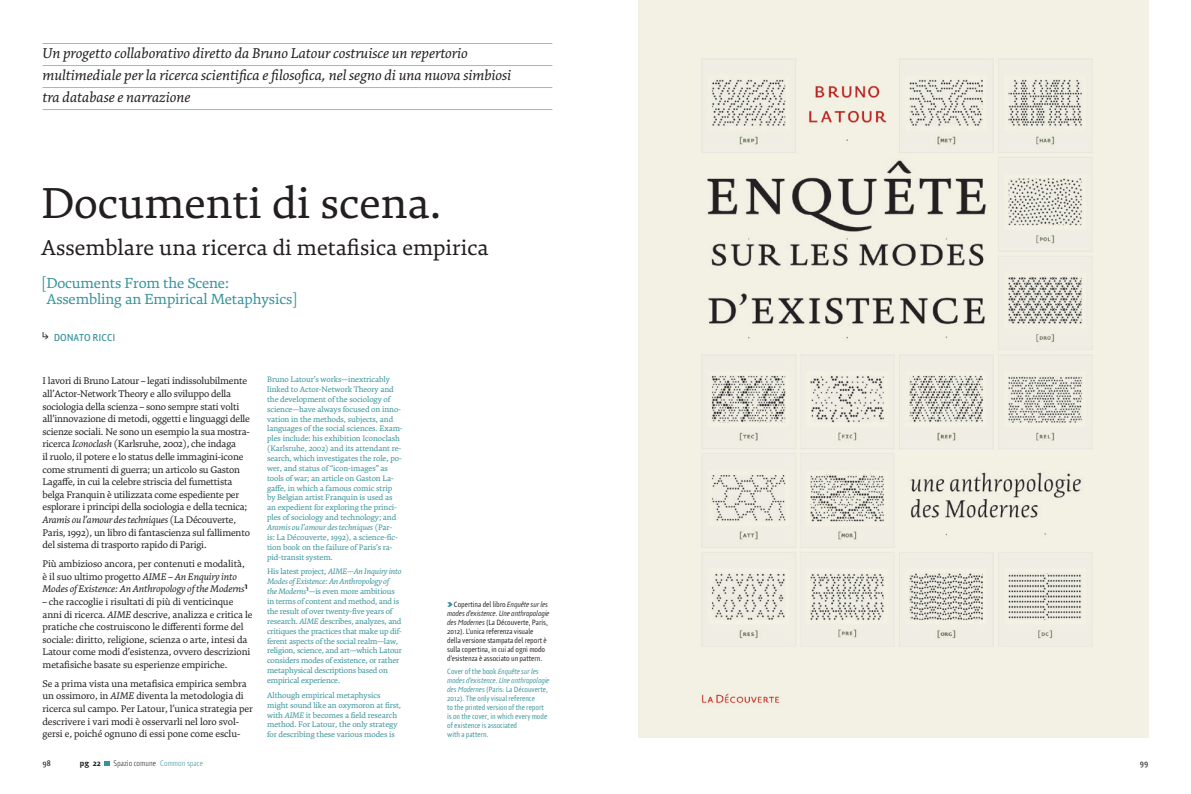
<style>
.page{position:relative;width:1191px;height:794px;background:#fff}
.page>*{position:absolute;margin:0;border:0;box-sizing:border-box;transform-origin:0 0}
.APERTURA_-_Titolo_IT{font:46px "Alice";color:#231f20}
.APERTURA_-_Sottotito{font:23px "Alice";color:#231f20}
.Titolo_EN{font:15.5px/16px "Alice";letter-spacing:-.01em;color:#37939b}
.APERTURA_-_Catenacci{font:italic 15px "Alice";color:#231f20}
.Testo_IT{font:10.2px/12.6px "Alice";letter-spacing:-.02em;color:#231f20}
.APERTURA_-_Autori{font:10px "Gramma";color:#37939b}
.Testo_EN{font:8.4px/9.9px "Alice";letter-spacing:-.01em;color:#37939b}
.t1{font:300 8px "Gramma";color:#231f20}
.t2{font:8px "Gramma";color:#231f20}
.t3{font:700 8px "Gramma";color:#231f20}
.Didascalia_IT{font:7.5px/9px "Gramma";letter-spacing:-.01em;color:#231f20}
.Didascalia_IT-2{font:7.5px/9px "Gramma";letter-spacing:-.01em;color:#37939b}
.s1{font-style:italic}
.s2{color:#37939b}
</style>
<div class="page">
<svg style="left:105px;top:761px;width:4px;height:4px"></svg>
<hr style="left:43px;top:43px;width:509px;height:1px;background:#91bfc5">
<hr style="left:43px;top:65px;width:509px;height:1px;background:#91bfc5">
<hr style="left:43px;top:87px;width:509px;height:1px;background:#91bfc5">
<hr style="left:43px;top:109px;width:509px;height:1px;background:#91bfc5">
<svg style="left:447px;top:602px;width:5px;height:5px"></svg>
<img style="left:638px;top:0;width:510px;height:737px">
<p class="APERTURA_-_Catenacci" style="left:43px;top:46px;width:427px">Un progetto collaborativo diretto da Bruno Latour costruisce un repertorio</p>
<p class="APERTURA_-_Catenacci" style="left:43px;top:68px;width:470px">multimediale per la ricerca scientifica e filosofica, nel segno di una nuova simbiosi</p>
<p class="APERTURA_-_Catenacci" style="left:43px;top:90px;width:149px">tra database e narrazione</p>
<p class="APERTURA_-_Titolo_IT" style="left:41px;top:178px;width:402px">Documenti di scena.</p>
<p class="APERTURA_-_Sottotito" style="left:41px;top:235px;width:449px">Assemblare una ricerca di metafisica empirica</p>
<p class="Titolo_EN" style="left:46px;top:275px;width:253px;text-indent:-5px">[Documents From the Scene:<br>Assembling an Empirical Metaphysics]</p>
<p class="APERTURA_-_Autori" style="left:42px;top:331px;width:75px"><sup>↳</sup> DONATO RICCI</p>
<p class="Testo_IT" style="left:43px;top:375px;width:209px">I lavori di Bruno Latour – legati indissolubilmente all’Actor-Network Theory e allo sviluppo della sociologia della scienza – sono sempre stati volti all’innovazione di metodi, oggetti e linguaggi delle scienze sociali. Ne sono un esempio la sua mostra&shy;ricerca <span class="s1">Iconoclash</span> (Karlsruhe, 2002), che indaga<br>il ruolo, il potere e lo status delle immagini-icone come strumenti di guerra; un articolo su Gaston Lagaffe, in cui la celebre striscia del fumettista belga Franquin è utilizzata come espediente per esplorare i principi della sociologia e della tecnica; <span class="s1">Aramis ou l’amour des techniques</span> (La Découverte, Paris, 1992), un libro di fantascienza sul fallimento del sistema di trasporto rapido di Parigi.</p>
<p class="Testo_IT" style="left:43px;top:557px;width:207px">Più ambizioso ancora, per contenuti e modalità, è il suo ultimo progetto <span class="s1">AIME</span> – <span class="s1">An Enquiry into<br>Modes of Existence: An Anthropology of the Moderns</span><sup>1</sup></p>
<p class="Testo_IT" style="left:43px;top:595px;width:212px">– che raccoglie i risultati di più di venticinque anni di ricerca. <span class="s1">AIME</span> descrive, analizza e critica le pratiche che costruiscono le differenti forme del sociale: diritto, religione, scienza o arte, intesi da Latour come modi d’esistenza, ovvero descrizioni metafisiche basate su esperienze empiriche.</p>
<p class="Testo_IT" style="left:43px;top:677px;width:212px">Se a prima vista una metafisica empirica sembra un ossimoro, in <span class="s1">AIME</span> diventa la metodologia di ricerca sul campo. Per Latour, l’unica strategia per descrivere i vari modi è osservarli nel loro svol&shy;gersi e, poiché ognuno di essi pone come esclu-</p>
<p class="Testo_EN" style="left:267px;top:374px;width:137px">Bruno Latour’s works—inextricably linked to Actor-Network Theory and the development of the sociology of science—have always focused on inno&shy;vation in the methods, subjects, and languages of the social sciences. Exam&shy;ples include: his exhibition Iconoclash (Karlsruhe, 2002) and its attendant re&shy;search, which investigates the role, po&shy;wer, and status of “icon-images” as tools of war; an article on Gaston La&shy;gaffe, in which a famous comic strip by Belgian artist Franquin is used as an expedient for exploring the princi&shy;ples of sociology and technology; and <span class="s1">Aramis ou l’amour des techniques</span> (Par-<br>is: La Découverte, 1992), a science-fic&shy;tion book on the failure of Paris’s ra&shy;pid-transit system.</p>
<p class="Testo_EN" style="left:267px;top:567px;width:136px">His latest project, <span class="s1">AIME</span>—<span class="s1">An Inquiry into Modes of Existence: An Anthropology of<br>the Moderns</span><sup>1</sup>—is even more ambitious in terms of content and method, and is the result of over twenty-five years of research. <span class="s1">AIME</span> describes, analyzes, and critiques the practices that make up dif&shy;ferent aspects of the social realm—law, religion, science, and art—which Latour considers modes of existence, or rather metaphysical descriptions based on empirical experience.</p>
<p class="Testo_EN" style="left:267px;top:690px;width:135px">Although empirical metaphysics might sound like an oxymoron at first, with <span class="s1">AIME</span> it becomes a field research method. For Latour, the only strategy for describing these various modes is</p>
<p class="Didascalia_IT" style="left:447px;top:600px;width:104px;text-indent:7px">Copertina del libro <span class="s1">Enquête sur les modes d’existence. Une anthropologie des Modernes</span> (La Découverte, Paris, 2012). L’unica referenza visuale<br>della versione stampata del report è sulla copertina, in cui ad ogni modo d’esistenza è associato un pattern.</p>
<p class="Didascalia_IT-2" style="left:447px;top:667px;width:104px">Cover of the book <span class="s1">Enquête sur les modes d’existence. Une anthropologie des Modernes</span> (Paris: La Découverte,<br>2012). The only visual reference<br>to the printed version of the report is on the cover, in which every mode of existence is associated<br>with a pattern.</p>
<p class="t2" style="left:43px;top:758px;width:10px">98</p>
<p class="t3" style="left:80px;top:758px;width:22px">pg 22</p>
<p class="t1" style="left:113px;top:758px;width:91px">Spazio comune <span class="s2">Common space</span></p>
<p class="t2" style="left:1139px;top:758px;width:10px">99</p>
</div>
